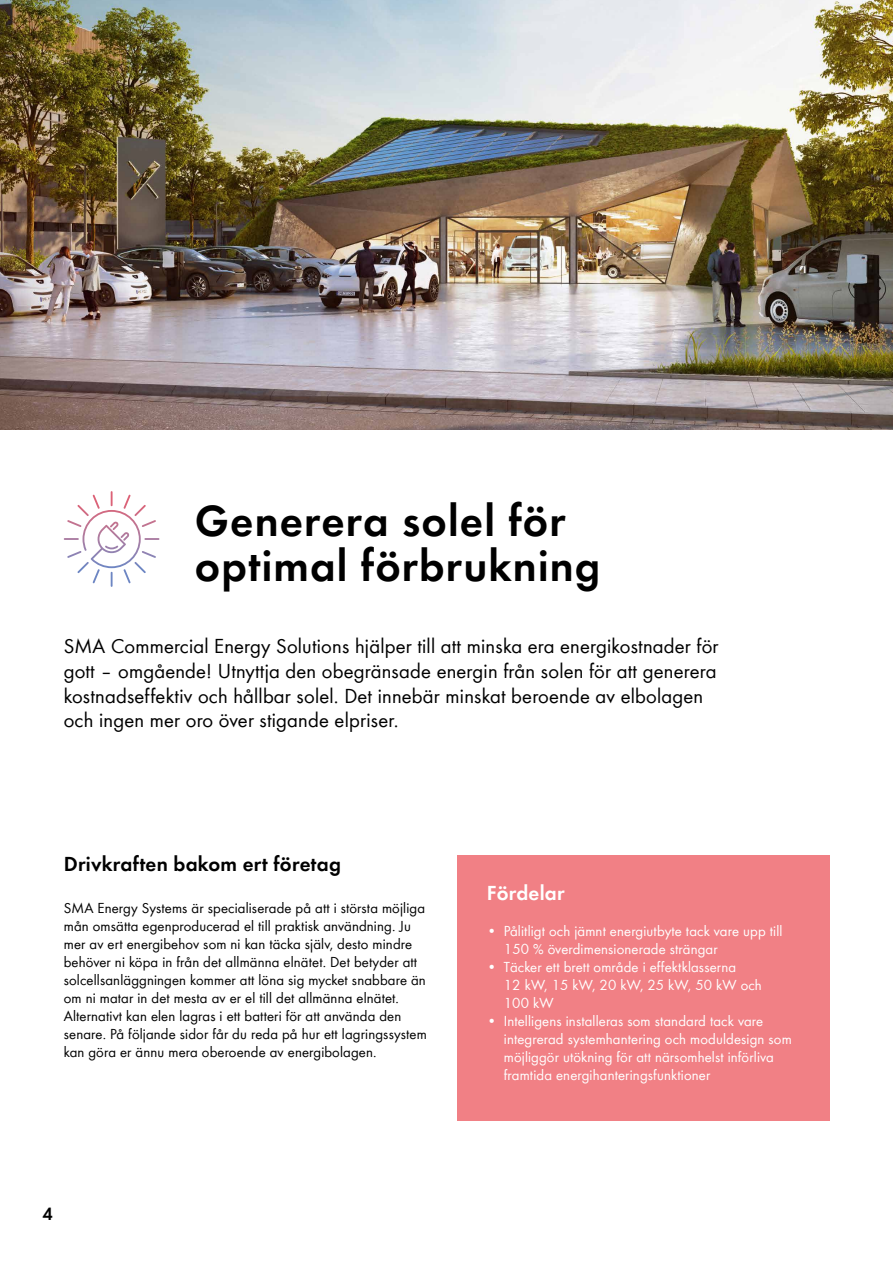
<style>
.page{position:relative;width:893px;height:1263px;background:#fff}
.page>*{position:absolute;margin:0;border:0;box-sizing:border-box;transform-origin:0 0}
.t1{font:600 45px/45px "SMA Futura Global";letter-spacing:.025em;color:#000}
.t2{font:21px/24.8px "SMA Futura Global";letter-spacing:.01em;color:#000}
.t3{font:600 21px "SMA Futura Global";letter-spacing:.01em;color:#000}
.t4{font:600 21px "SMA Futura Global";letter-spacing:.01em;color:#fff}
.t5{font:600 18px "SMA Futura Global";color:#000}
.t6{font:15px/18px "SMA Futura Global";letter-spacing:.01em;color:#000}
.t7{font:15px/18px "SMA Futura Global";letter-spacing:.01em;color:#fff}
</style>
<div class="page">
<img style="left:0;top:0;width:893px;height:429px">
<div style="left:457px;top:855px;width:372px;height:265px;background:#f18085"></div>
<svg style="left:67px;top:491px;width:89px;height:77px"></svg>
<h1 class="t1" style="left:195px;top:497px;width:407px">Generera solel för optimal förbrukning</h1>
<p class="t2" style="left:64px;top:634px;width:656px">SMA Commercial Energy Solutions hjälper till att minska era energikostnader för gott – omgående! Utnyttja den obegränsade energin från solen för att generera kostnadseffektiv och hållbar solel. Det innebär minskat beroende av elbolagen och ingen mer oro över stigande elpriser.</p>
<h2 class="t3" style="left:64px;top:851px;width:279px">Drivkraften bakom ert företag</h2>
<p class="t6" style="left:64px;top:899px;width:364px">SMA Energy Systems är specialiserade på att i största möjliga mån omsätta egenproducerad el till praktisk användning. Ju mer av ert energibehov som ni kan täcka själv, desto mindre behöver ni köpa in från det allmänna elnätet. Det betyder att solcellsanläggningen kommer att löna sig mycket snabbare än om ni matar in det mesta av er el till det allmänna elnätet.<br>Alternativt kan elen lagras i ett batteri för att använda den senare. På följande sidor får du reda på hur ett lagringssystem kan göra er ännu mera oberoende av energibolagen.</p>
<h2 class="t4" style="left:487px;top:881px;width:79px">Fördelar</h2>
<p class="t7" style="left:504px;top:922px;width:280px;text-indent:-17px">• Pålitligt och jämnt energiutbyte tack vare upp till<br>150 % överdimensionerade strängar</p>
<p class="t7" style="left:504px;top:958px;width:259px;text-indent:-17px">• Täcker ett brett område i effektklasserna<br>12 kW, 15 kW, 20 kW, 25 kW, 50 kW och<br>100 kW</p>
<p class="t7" style="left:504px;top:1012px;width:289px;text-indent:-17px">• Intelligens installeras som standard tack vare integrerad systemhantering och moduldesign som möjliggör utökning för att närsomhelst införliva framtida energihanteringsfunktioner</p>
<p class="t5" style="left:43px;top:1204px;width:12px">4</p>
</div>
